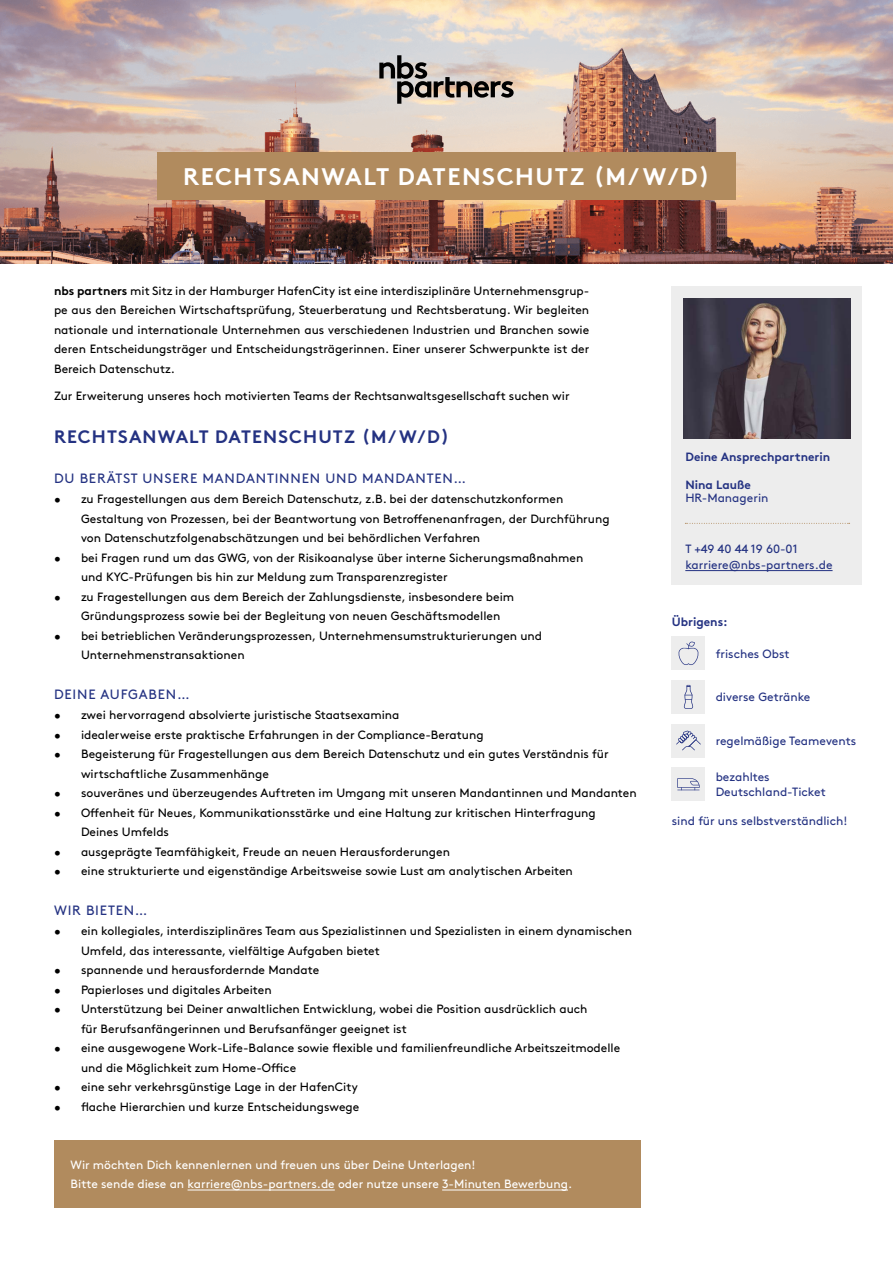
<style>
.page{position:relative;width:893px;height:1263px;background:#fff}
.page>*{position:absolute;margin:0;border:0;box-sizing:border-box;transform-origin:0 0}
.t1{font:24px "Brown Std Bold Alt";letter-spacing:.06em;color:#fff}
.t2{font:18px "Brown Std Bold Alt";letter-spacing:.06em;color:#243282}
.t3{font:13.5px "Brown Std Regular Alt";letter-spacing:.06em;color:#243282}
.t4{font:12px/19.5px "Brown Std";color:#000}
.t5{font:12px/19.5px "Brown Std";color:#fff}
.t6{font:12px/15px "Brown Std";color:#243282}
.t7{font:12px/16px "Brown Std Regular Alt";color:#243282}
.t8{font:12px "Brown Std Bold Alt";color:#243282}
.t9{font:700 12px "Brown Std";color:#243282}
.s1{font-weight:700}
</style>
<div class="page">
<img style="left:0;top:0;width:893px;height:264px">
<div style="left:157px;top:153px;width:579px;height:47px;background:#b18b5e"></div>
<svg style="left:379px;top:55px;width:135px;height:49px;background:#a89f99"></svg>
<div style="left:672px;top:680px;width:33px;height:34px;background:#ededed"></div>
<svg style="left:684px;top:685px;width:9px;height:24px"></svg>
<div style="left:672px;top:767px;width:33px;height:34px;background:#ededed"></div>
<svg style="left:677px;top:778px;width:23px;height:13px"></svg>
<div style="left:672px;top:637px;width:33px;height:33px;background:#ededed"></div>
<div style="left:672px;top:724px;width:33px;height:33px;background:#ededed"></div>
<svg style="left:678px;top:641px;width:21px;height:24px"></svg>
<svg style="left:676px;top:731px;width:25px;height:19px"></svg>
<div style="left:54px;top:1140px;width:587px;height:68px;background:#b18b5e"></div>
<hr style="left:188px;top:1189px;width:147px;height:1px;background:#fff">
<hr style="left:442px;top:1189px;width:126px;height:1px;background:#fff">
<div style="left:672px;top:286px;width:190px;height:299px;background:#ededed"></div>
<img style="left:684px;top:298px;width:166px;height:141px">
<hr style="left:685px;top:570px;width:148px;height:1px;background:#243282">
<svg style="left:685px;top:523px;width:165px;height:1px"></svg>
<h1 class="t1" style="left:183px;top:162px;width:528px">RECHTSANWALT DATENSCHUTZ (M/W/D)</h1>
<p class="t4" style="left:54px;top:281px;width:537px;text-align:justify"><span class="s1">nbs partners</span> mit Sitz in der Hamburger HafenCity ist eine interdisziplinäre Unternehmensgrup&shy;pe aus den Bereichen Wirtschaftsprüfung, Steuerberatung und Rechtsberatung. Wir begleiten nationale und internationale Unternehmen aus verschiedenen Industrien und Branchen sowie deren Entscheidungsträger und Entscheidungsträgerinnen. Einer unserer Schwerpunkte ist der Bereich Datenschutz.</p>
<p class="t4" style="left:54px;top:386px;width:517px">Zur Erweiterung unseres hoch motivierten Teams der Rechtsanwaltsgesellschaft suchen wir</p>
<h2 class="t2" style="left:54px;top:426px;width:397px">RECHTSANWALT DATENSCHUTZ (M/W/D)</h2>
<p class="t3" style="left:54px;top:470px;width:414px">DU BERÄTST UNSERE MANDANTINNEN UND MANDANTEN…</p>
<p class="t4" style="left:81px;top:489px;width:530px;text-indent:-27px">• zu Fragestellungen aus dem Bereich Datenschutz, z.B. bei der datenschutzkonformen<br>Gestaltung von Prozessen, bei der Beantwortung von Betroffenenanfragen, der Durchführung von Datenschutzfolgenabschätzungen und bei behördlichen Verfahren</p>
<p class="t4" style="left:81px;top:548px;width:504px;text-indent:-27px">• bei Fragen rund um das GWG, von der Risikoanalyse über interne Sicherungsmaßnahmen und KYC-Prüfungen bis hin zur Meldung zum Transparenzregister</p>
<p class="t4" style="left:81px;top:587px;width:435px;text-indent:-27px">• zu Fragestellungen aus dem Bereich der Zahlungsdienste, insbesondere beim<br>Gründungsprozess sowie bei der Begleitung von neuen Geschäftsmodellen</p>
<p class="t4" style="left:81px;top:626px;width:463px;text-indent:-27px">• bei betrieblichen Veränderungsprozessen, Unternehmensumstrukturierungen und<br>Unternehmenstransaktionen</p>
<p class="t3" style="left:54px;top:686px;width:137px">DEINE AUFGABEN…</p>
<p class="t4" style="left:54px;top:705px;width:347px">• zwei hervorragend absolvierte juristische Staatsexamina</p>
<p class="t4" style="left:54px;top:725px;width:431px">• idealerweise erste praktische Erfahrungen in der Compliance-Beratung</p>
<p class="t4" style="left:81px;top:744px;width:529px;text-indent:-27px">• Begeisterung für Fragestellungen aus dem Bereich Datenschutz und ein gutes Verständnis für wirtschaftliche Zusammenhänge</p>
<p class="t4" style="left:54px;top:783px;width:584px">• souveränes und überzeugendes Auftreten im Umgang mit unseren Mandantinnen und Mandanten</p>
<p class="t4" style="left:81px;top:803px;width:516px;text-indent:-27px">• Offenheit für Neues, Kommunikationsstärke und eine Haltung zur kritischen Hinterfragung<br>Deines Umfelds</p>
<p class="t4" style="left:54px;top:842px;width:397px">• ausgeprägte Teamfähigkeit, Freude an neuen Herausforderungen</p>
<p class="t4" style="left:54px;top:861px;width:520px">• eine strukturierte und eigenständige Arbeitsweise sowie Lust am analytischen Arbeiten</p>
<p class="t3" style="left:54px;top:902px;width:95px">WIR BIETEN…</p>
<p class="t4" style="left:81px;top:921px;width:553px;text-indent:-27px">• ein kollegiales, interdisziplinäres Team aus Spezialistinnen und Spezialisten in einem dynamischen<br>Umfeld, das interessante, vielfältige Aufgaben bietet</p>
<p class="t4" style="left:54px;top:960px;width:267px">• spannende und herausfordernde Mandate</p>
<p class="t4" style="left:54px;top:980px;width:219px">• Papierloses und digitales Arbeiten</p>
<p class="t4" style="left:81px;top:999px;width:508px;text-indent:-27px">• Unterstützung bei Deiner anwaltlichen Entwicklung, wobei die Position ausdrücklich auch für Berufsanfängerinnen und Berufsanfänger geeignet ist</p>
<p class="t4" style="left:81px;top:1038px;width:541px;text-indent:-27px">• eine ausgewogene Work-Life-Balance sowie flexible und familienfreundliche Arbeitszeitmodelle und die Möglichkeit zum Home-Office</p>
<p class="t4" style="left:54px;top:1077px;width:305px">• eine sehr verkehrsgünstige Lage in der HafenCity</p>
<p class="t4" style="left:54px;top:1097px;width:307px">• flache Hierarchien und kurze Entscheidungswege</p>
<p class="t5" style="left:71px;top:1155px;width:503px">Wir möchten Dich kennenlernen und freuen uns über Deine Unterlagen!<br>Bitte sende diese an karriere@nbs-partners.de oder nutze unsere 3-Minuten Bewerbung.</p>
<p class="t8" style="left:685px;top:449px;width:146px">Deine Ansprechpartnerin</p>
<p class="t8" style="left:685px;top:477px;width:67px">Nina Lauße</p>
<p class="t7" style="left:685px;top:490px;width:85px">HR-Managerin</p>
<p class="t7" style="left:685px;top:541px;width:149px">T +49 40 44 19 60-01 karriere@nbs-partners.de</p>
<p class="t9" style="left:672px;top:614px;width:57px">Übrigens:</p>
<p class="t6" style="left:716px;top:646px;width:75px">frisches Obst</p>
<p class="t6" style="left:716px;top:690px;width:96px">diverse Getränke</p>
<p class="t6" style="left:716px;top:733px;width:142px">regelmäßige Teamevents</p>
<p class="t6" style="left:716px;top:769px;width:111px">bezahltes<br>Deutschland-Ticket</p>
<p class="t6" style="left:672px;top:813px;width:177px">sind für uns selbstverständlich!</p>
</div>
